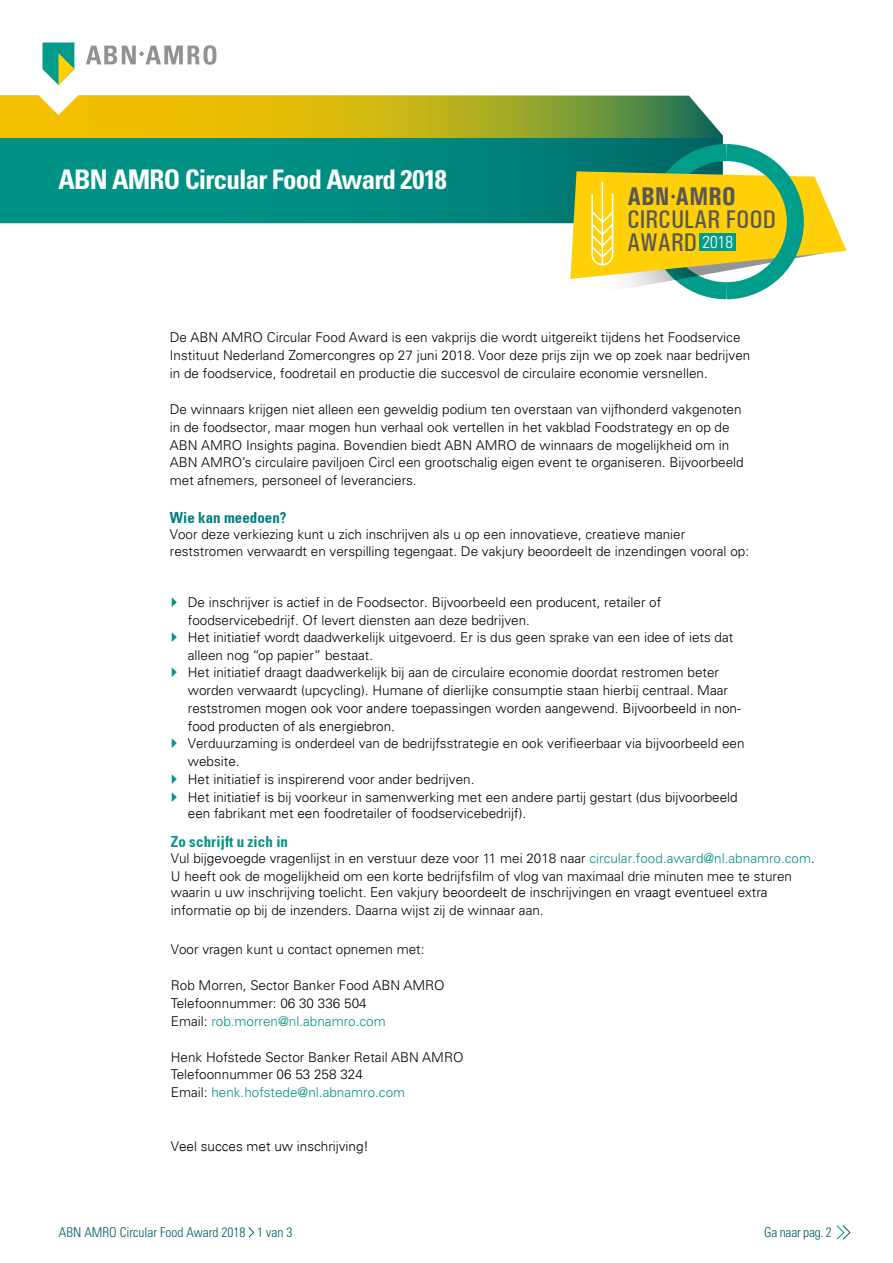
<style>
.page{position:relative;width:893px;height:1263px;background:#fff}
.page>*{position:absolute;margin:0;border:0;box-sizing:border-box;transform-origin:0 0}
.t1{font:700 condensed 27px "Univers LT Std";letter-spacing:-.03em;color:#fff}
.t2{font:500 25.65px/23.1px "Univers Condensed";color:#575756}
.t3{font:700 condensed 25.65px "Univers";color:#575756}
.t4{font:700 condensed 15px "Univers";letter-spacing:.01em;color:#009286}
.t5{font:700 condensed 15px "Univers";color:#008080}
.t6{font:300 13.5px/18px "Univers";color:#000}
.t7{font:300 13.5px "Univers 45";color:#000}
.t8{font:300 condensed 13.5px "Univers LT Std";color:#005e5d}
.t9{font:300 condensed 13.5px "Univers LT Std";letter-spacing:-.02em;color:#005e5d}
.s1{font-family:"Univers LT Std";font-weight:300;font-stretch:condensed;font-size:17.25px;color:#fff}
.s2{font-family:"Univers 45"}
.s3{color:#009286}
</style>
<div class="page">
<svg style="left:0;top:138px;width:570px;height:85px;background:#008b81"></svg>
<svg style="left:0;top:96px;width:723px;height:42px;background:#b7af21"></svg>
<svg style="left:28px;top:43px;width:188px;height:72px"></svg>
<svg style="left:570px;top:136px;width:276px;height:164px"></svg>
<svg style="left:248px;top:1227px;width:6px;height:11px"></svg>
<svg style="left:836px;top:1225px;width:15px;height:15px"></svg>
<h1 class="t1" style="left:58px;top:163px;width:390px">ABN AMRO Circular Food Award 2018</h1>
<h2 class="t3" style="left:627px;top:181px;width:110px">ABN AMRO</h2>
<h2 class="t2" style="left:627px;top:208px;width:151px">CIRCULAR FOOD<br>AWARD <span class="s1">2018</span></h2>
<p class="t6" style="left:170px;top:328px;width:582px">De ABN AMRO Circular Food Award is een vakprijs die wordt uitgereikt tijdens het Foodservice<br>Instituut Nederland Zomercongres op 27 juni 2018. Voor deze prijs zijn we op zoek naar bedrijven in de foodservice, foodretail en productie die succesvol de circulaire economie versnellen.</p>
<p class="t6" style="left:170px;top:400px;width:575px">De winnaars krijgen niet alleen een geweldig podium ten overstaan van vijfhonderd vakgenoten in de foodsector, maar mogen hun verhaal ook vertellen in het vakblad Foodstrategy en op de ABN AMRO Insights pagina. Bovendien biedt ABN AMRO de winnaars de mogelijkheid om in ABN AMRO’s circulaire paviljoen Circl een grootschalig eigen event te organiseren. Bijvoorbeeld met afnemers, personeel of leveranciers.</p>
<p class="t5" style="left:170px;top:509px;width:118px">Wie kan meedoen?</p>
<p class="t6" style="left:170px;top:525px;width:581px;line-height:17px">Voor deze verkiezing kunt u zich inschrijven als u op een innovatieve, creatieve manier reststromen verwaardt en verspilling tegengaat. De vakjury beoordeelt de inzendingen vooral op:</p>
<p class="t6" style="left:188px;top:594px;width:554px;line-height:17.5px">De inschrijver is actief in de Foodsector. Bijvoorbeeld een producent, retailer of foodservicebedrijf. Of levert diensten aan deze bedrijven.<br>Het initiatief wordt daadwerkelijk uitgevoerd. Er is dus geen sprake van een idee of iets dat alleen nog “op papier” bestaat.<br>Het initiatief draagt daadwerkelijk bij aan de circulaire economie doordat restromen beter worden verwaardt (upcycling). Humane of dierlijke consumptie staan hierbij centraal. Maar reststromen mogen <span class="s2">ook voor andere t</span>oepassingen worden aangewend. <span class="s2">Bijvoorbeeld in non-</span></p>
<p class="t7" style="left:188px;top:718px;width:209px">food producten of als energiebron.</p>
<p class="t6" style="left:188px;top:734px;width:558px">Verduurzaming is onderdeel van de bedrijfsstrategie en ook verifieerbaar via bijvoorbeeld een website.<br>Het initiatief is inspirerend voor ander bedrijven.<br>Het initiatief is bij voorkeur in samenwerking met een andere partij gestart (dus <span class="s2">bijvoorbeeld</span></p>
<p class="t6" style="left:188px;top:804px;width:340px"><span class="s2">een</span> fabrikant met <span class="s2">een</span> foodretailer of <span class="s2">f</span>oodservicebedrijf).</p>
<p class="t4" style="left:171px;top:833px;width:119px">Zo schrijft u zich in</p>
<p class="t6" style="left:171px;top:850px;width:645px;line-height:17.1px">Vul bijgevoegde vragenlijst in en verstuur deze voor 11 mei 2018 naar <span class="s3">circular.food.award@nl.abnamro.com</span>.<br>U heeft ook de mogelijkheid om een korte bedrijfsfilm of vlog van maximaal drie minuten mee te sturen waarin u uw inschrijving toelicht. Een vakjury <span class="s2">beoordeelt de</span> inschrijvingen <span class="s2">en vraagt eventueel</span> extra informatie op bij de inzenders. Daarna wijst zij de winnaar aan.</p>
<p class="t6" style="left:171px;top:940px;width:255px">Voor vragen kunt u contact opnemen met:</p>
<p class="t6" style="left:171px;top:976px;width:275px">Rob Morren, Sector Banker Food ABN AMRO<br>Telefoonnummer: 06 30 336 504<br>Email: <span class="s3">rob.morren@nl.abnamro.com</span></p>
<p class="t6" style="left:171px;top:1048px;width:294px">Henk Hofstede Sector Banker Retail ABN AMRO<br>Telefoonnummer 06 53 258 324<br>Email: <span class="s3">henk.hofstede@nl.abnamro.com</span></p>
<p class="t7" style="left:171px;top:1138px;width:200px">Veel succes met uw inschrijving!</p>
<p class="t8" style="left:59px;top:1224px;width:235px">ABN AMRO Circular Food Award 2018 1 van 3</p>
<p class="t9" style="left:764px;top:1224px;width:69px">Ga naar pag. 2</p>
</div>
